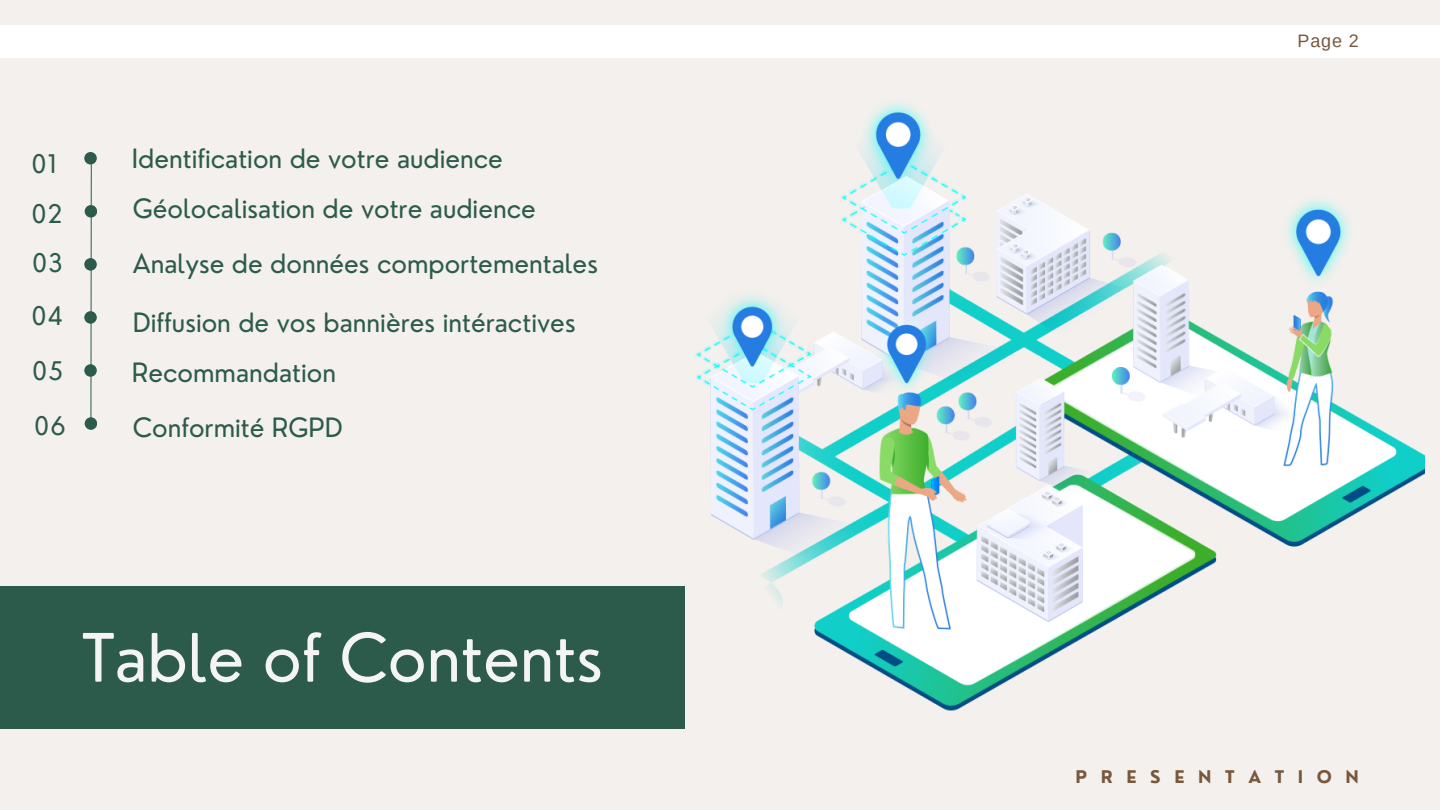
<style>
.page{position:relative;width:1440px;height:810px;background:#f4f0ed}
.page>*{position:absolute;margin:0;border:0;box-sizing:border-box;transform-origin:0 0}
.t1{font:65px "Nourd";color:#f4f4f4}
.t2{font:26px "Nourd";color:#2c5b4c}
.t3{font:25px "Nourd";letter-spacing:.05em;color:#2c5b4c}
.t4{font:18px "Arimo";color:#77583d}
.t5{font:700 17px "Nourd";letter-spacing:.8em;color:#77583d}
</style>
<div class="page">
<img style="left:695px;top:103px;width:730px;height:608px">
<div style="left:0;top:586px;width:685px;height:143px;background:#2c5b4c"></div>
<svg style="left:90px;top:165px;width:2px;height:252px"></svg>
<div style="left:84px;top:152px;width:13px;height:13px;background:#2c5b4c;border-radius:50%"></div>
<div style="left:85px;top:205px;width:12px;height:13px;background:#2c5b4c;border-radius:50%"></div>
<div style="left:84px;top:258px;width:13px;height:13px;background:#2c5b4c;border-radius:50%"></div>
<div style="left:84px;top:311px;width:13px;height:13px;background:#2c5b4c;border-radius:50%"></div>
<div style="left:84px;top:364px;width:13px;height:13px;background:#2c5b4c;border-radius:50%"></div>
<div style="left:85px;top:417px;width:12px;height:13px;background:#2c5b4c;border-radius:50%"></div>
<div style="left:0;top:25px;width:1440px;height:33px;background:#fff"></div>
<p class="t3" style="left:31px;top:148px;width:26px">01</p>
<h2 class="t3" style="left:31px;top:198px;width:32px">02</h2>
<h2 class="t3" style="left:32px;top:247px;width:32px">03</h2>
<h2 class="t3" style="left:31px;top:300px;width:33px">04</h2>
<h2 class="t3" style="left:32px;top:355px;width:33px">05</h2>
<h2 class="t3" style="left:34px;top:410px;width:33px">06</h2>
<p class="t2" style="left:132px;top:142px;width:373px">Identification de votre audience</p>
<p class="t2" style="left:133px;top:192px;width:405px">Géolocalisation de votre audience</p>
<p class="t2" style="left:133px;top:247px;width:467px">Analyse de données comportementales</p>
<p class="t2" style="left:133px;top:306px;width:444px">Diffusion de vos bannières intéractives</p>
<h1 class="t2" style="left:132px;top:356px;width:206px">Recommandation</h1>
<h3 class="t2" style="left:133px;top:411px;width:211px">Conformité RGPD</h3>
<h2 class="t1" style="left:82px;top:617px;width:522px">Table of Contents</h2>
<p class="t4" style="left:1297px;top:31px;width:63px">Page 2</p>
<p class="t5" style="left:1075px;top:766px;width:285px">PRESENTATION</p>
</div>
